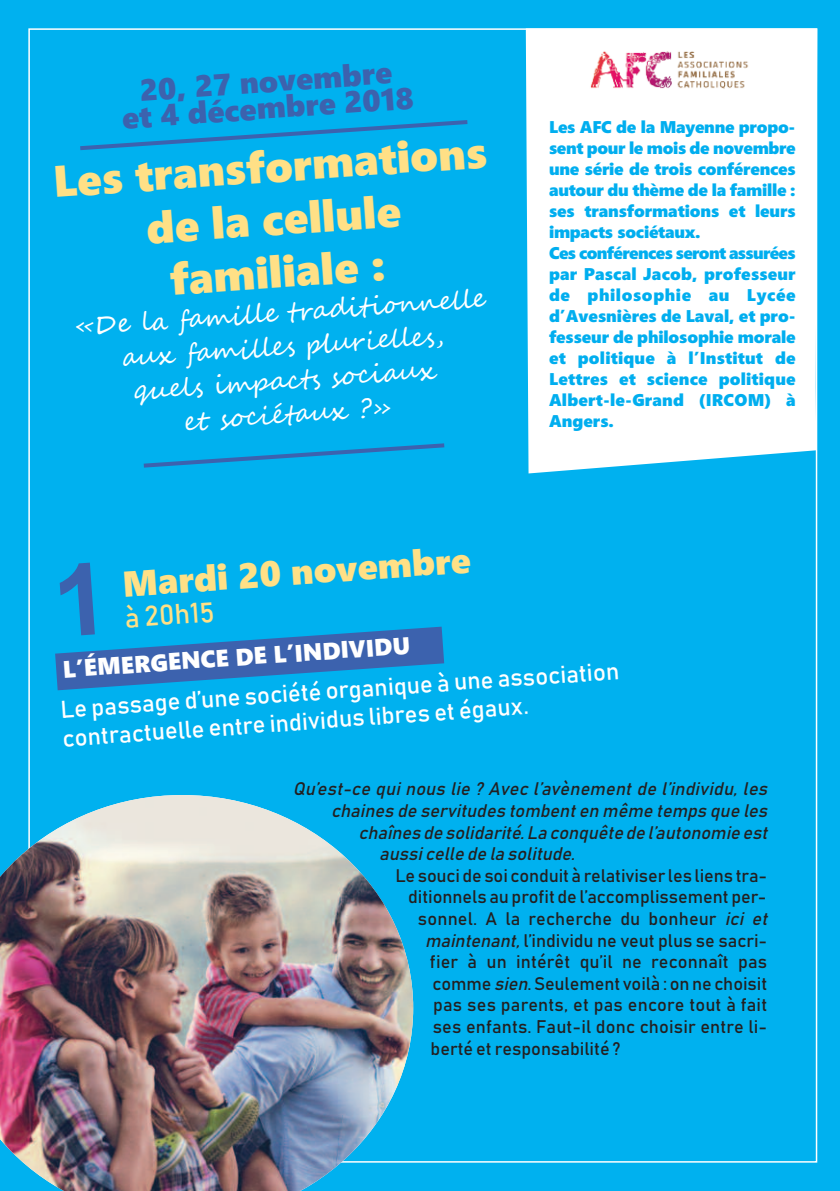
<style>
.page{position:relative;width:840px;height:1191px;background:#fff}
.page>*{position:absolute;margin:0;border:0;box-sizing:border-box;transform-origin:0 0}
.t1{font:44px/52.8px "Segoe UI Black";color:#ffe086;text-align:center}
.t2{font:36px "Segoe UI Black";color:#ffe086}
.t3{font:30.6px/26.6px "Segoe UI Black";color:#3c62ae;text-align:center}
.t4{font:28px "Bahnschrift";color:#ffe086}
.t5{font:26px/34px "Segoe Script";color:#fff;text-align:center}
.t6{font:24px/28.8px "Bahnschrift";color:#fff}
.t7{font:24px "Segoe UI Black";color:#fff}
.t8{font:18px "Bahnschrift";color:#231f20}
.t9{font:italic 18px "Bahnschrift";color:#231f20}
.t10{font:17px/21px "Segoe UI Black";letter-spacing:-.005em;color:#00aeef}
.s1{font-style:italic}
</style>
<div class="page">
<div style="left:0;top:0;width:839px;height:1191px;background:#00b1ef"></div>
<div style="left:525px;top:28px;width:291px;height:445px;background:#fff"></div>
<svg style="left:143px;top:443px;width:302px;height:25px"></svg>
<svg style="left:80px;top:120px;width:388px;height:30px"></svg>
<div style="left:541px;top:42px;width:262px;height:60px;background:#fff"></div>
<img style="left:590px;top:51px;width:158px;height:38px">
<img style="left:0;top:795px;width:413px;height:396px">
<svg style="left:55px;top:626px;width:389px;height:64px"></svg>
<h3 class="t3" style="left:119px;top:78px;width:294px;rotate:-4deg">20, 27 novembre et4 décembre 2018</h3>
<h1 class="t1" style="left:51px;top:156px;width:439px;rotate:-4deg">Les transformations de la cellule familiale :</h1>
<h3 class="t5" style="left:74px;top:310px;width:413px;rotate:-4deg">«De la famille traditionnelle aux familles plurielles,<br>quels impacts sociaux<br>et sociétaux ?»</h3>
<p class="t10" style="left:548px;top:116px;width:248px">Les AFc de la Mayenne propo&shy;sent pour le mois de novembre une série de trois conférences autour du thème de la famille : ses transformations et leurs impacts sociétaux.<br>ces conférences seront assurées par Pascal Jacob, professeur de philosophie au Lycée d’Avesnières de Laval, et pro&shy;fesseur de philosophie morale et politique à l’institut de<br>Lettres et science politique<br>Albert-le-grand (ircOM) à<br>Angers.</p>
<h2 class="t2" style="left:121px;top:563px;width:350px;rotate:-4deg">Mardi 20 novembre</h2>
<h3 class="t4" style="left:124px;top:602px;width:91px;rotate:-4deg">à 20h15</h3>
<h3 class="t6" style="left:60px;top:695px;width:561px;rotate:-4deg">Le passage d’une société organique à une association contractuelle entre individus libres et égaux.</h3>
<h3 class="t7" style="left:62px;top:655px;width:349px;rotate:-4deg">L’éMergence de L’individu</h3>
<p class="t9" style="left:293px;top:778px;width:480px">Qu’est-ce qui nous lie ? Avec l’avènement de l’individu, les</p>
<p class="t9" style="left:331px;top:800px;width:442px">chaines de servitudes tombent en même temps que les</p>
<p class="t9" style="left:358px;top:821px;width:414px">chaînes de solidarité.La conquête de l’autonomie est</p>
<p class="t9" style="left:379px;top:843px;width:202px">aussi celle de la solitude.</p>
<p class="t8" style="left:395px;top:865px;width:373px">Le souci de soi conduit à relativiser les liens tra-</p>
<p class="t8" style="left:408px;top:886px;width:359px">ditionnels au profit de l’accomplissement per-</p>
<p class="t8" style="left:417px;top:908px;width:355px">sonnel. A la recherche du bonheur <span class="s1">ici et</span></p>
<p class="t8" style="left:425px;top:929px;width:343px"><span class="s1">maintenant,</span>l’individu ne veut plus se sacri-</p>
<p class="t8" style="left:429px;top:951px;width:338px">fier à un intérêt qu’il ne reconnaît pas</p>
<p class="t8" style="left:432px;top:973px;width:336px">comme <span class="s1">sien</span>.Seulement voilà : on ne choisit</p>
<p class="t8" style="left:433px;top:994px;width:335px">pas ses parents, et pas encore tout à fait</p>
<p class="t8" style="left:432px;top:1016px;width:336px">ses enfants. Faut-il donc choisir entre li-</p>
<p class="t8" style="left:430px;top:1037px;width:191px">berté et responsabilité ?</p>
</div>
